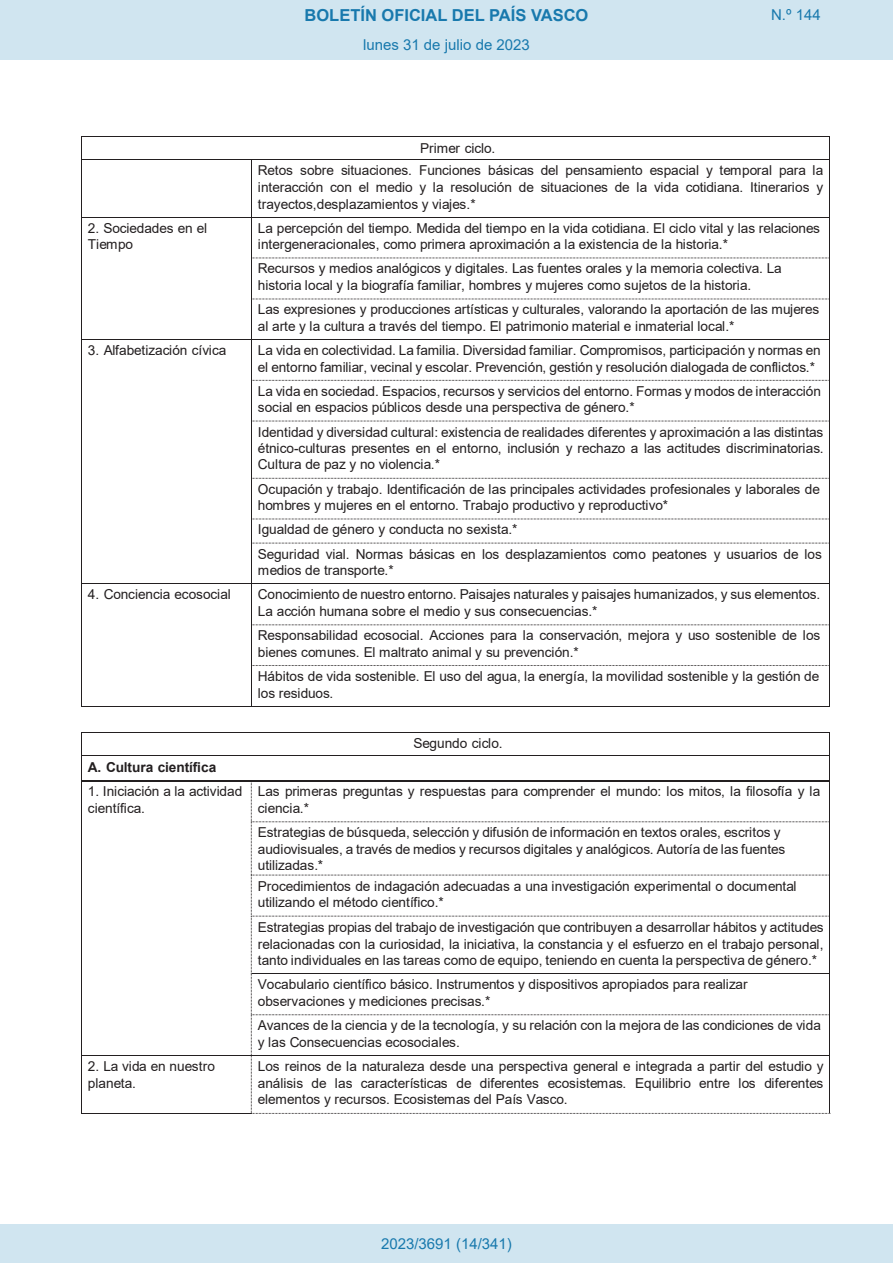
<style>
.page{position:relative;width:893px;height:1263px;background:#fff}
.page>*{position:absolute;margin:0;border:0;box-sizing:border-box;transform-origin:0 0}
.t1{font:700 16.5px "Arial";color:#1879ad}
.Paginacion_Centro{font:15px "Arial";color:#1879ad}
.t2{font:13.65px/16.5px "Arial";letter-spacing:-.005em;color:#231f20}
.t3{font:700 13.65px "Arial";letter-spacing:-.005em;color:#231f20}
</style>
<div class="page">
<hr style="left:82px;top:136px;width:748px;height:1px;background:#231f20">
<svg style="left:81px;top:136px;width:1px;height:24px"></svg>
<hr style="left:82px;top:160px;width:169px;height:1px;background:#231f20">
<hr style="left:252px;top:160px;width:578px;height:1px;background:#231f20">
<hr style="left:81px;top:160px;width:1px;height:57px;background:#231f20">
<hr style="left:251px;top:160px;width:1px;height:57px;background:#231f20">
<hr style="left:830px;top:160px;width:1px;height:57px;background:#231f20">
<hr style="left:82px;top:217px;width:169px;height:1px;background:#231f20">
<hr style="left:252px;top:217px;width:578px;height:1px;background:#231f20">
<hr style="left:81px;top:218px;width:1px;height:40px;background:#231f20">
<hr style="left:251px;top:218px;width:1px;height:40px;background:#231f20">
<hr style="left:830px;top:218px;width:1px;height:40px;background:#231f20">
<svg style="left:252px;top:258px;width:578px;height:1px"></svg>
<hr style="left:81px;top:258px;width:1px;height:41px;background:#231f20">
<hr style="left:251px;top:258px;width:1px;height:41px;background:#231f20">
<hr style="left:830px;top:258px;width:1px;height:41px;background:#231f20">
<svg style="left:252px;top:299px;width:578px;height:1px"></svg>
<hr style="left:81px;top:299px;width:1px;height:40px;background:#231f20">
<hr style="left:251px;top:299px;width:1px;height:40px;background:#231f20">
<hr style="left:830px;top:299px;width:1px;height:40px;background:#231f20">
<hr style="left:82px;top:339px;width:169px;height:1px;background:#231f20">
<hr style="left:252px;top:339px;width:578px;height:1px;background:#231f20">
<hr style="left:81px;top:340px;width:1px;height:40px;background:#231f20">
<hr style="left:251px;top:340px;width:1px;height:40px;background:#231f20">
<hr style="left:830px;top:340px;width:1px;height:40px;background:#231f20">
<svg style="left:251px;top:380px;width:579px;height:1px"></svg>
<hr style="left:81px;top:381px;width:1px;height:40px;background:#231f20">
<hr style="left:251px;top:381px;width:1px;height:40px;background:#231f20">
<hr style="left:830px;top:381px;width:1px;height:40px;background:#231f20">
<svg style="left:252px;top:421px;width:578px;height:1px"></svg>
<hr style="left:81px;top:421px;width:1px;height:57px;background:#231f20">
<hr style="left:251px;top:421px;width:1px;height:57px;background:#231f20">
<hr style="left:830px;top:421px;width:1px;height:57px;background:#231f20">
<svg style="left:251px;top:478px;width:579px;height:1px"></svg>
<hr style="left:81px;top:479px;width:1px;height:40px;background:#231f20">
<hr style="left:251px;top:479px;width:1px;height:40px;background:#231f20">
<hr style="left:830px;top:479px;width:1px;height:40px;background:#231f20">
<svg style="left:81px;top:519px;width:1px;height:24px"></svg>
<svg style="left:251px;top:519px;width:579px;height:25px"></svg>
<hr style="left:81px;top:543px;width:1px;height:40px;background:#231f20">
<hr style="left:251px;top:543px;width:1px;height:40px;background:#231f20">
<hr style="left:830px;top:543px;width:1px;height:40px;background:#231f20">
<hr style="left:82px;top:583px;width:169px;height:1px;background:#231f20">
<hr style="left:252px;top:583px;width:578px;height:1px;background:#231f20">
<hr style="left:81px;top:584px;width:1px;height:40px;background:#231f20">
<hr style="left:251px;top:584px;width:1px;height:40px;background:#231f20">
<hr style="left:830px;top:584px;width:1px;height:40px;background:#231f20">
<svg style="left:251px;top:624px;width:579px;height:1px"></svg>
<hr style="left:81px;top:625px;width:1px;height:40px;background:#231f20">
<hr style="left:251px;top:625px;width:1px;height:40px;background:#231f20">
<hr style="left:830px;top:625px;width:1px;height:40px;background:#231f20">
<svg style="left:251px;top:665px;width:579px;height:1px"></svg>
<hr style="left:81px;top:666px;width:1px;height:40px;background:#231f20">
<hr style="left:82px;top:706px;width:169px;height:1px;background:#231f20">
<hr style="left:251px;top:666px;width:1px;height:40px;background:#231f20">
<hr style="left:252px;top:706px;width:578px;height:1px;background:#231f20">
<hr style="left:830px;top:666px;width:1px;height:40px;background:#231f20">
<hr style="left:82px;top:732px;width:748px;height:1px;background:#231f20">
<hr style="left:82px;top:755px;width:748px;height:1px;background:#231f20">
<svg style="left:81px;top:732px;width:1px;height:49px"></svg>
<hr style="left:82px;top:780px;width:169px;height:1px;background:#231f20">
<hr style="left:81px;top:781px;width:1px;height:40px;background:#231f20">
<hr style="left:81px;top:822px;width:1px;height:53px;background:#231f20">
<hr style="left:81px;top:875px;width:1px;height:41px;background:#231f20">
<hr style="left:81px;top:916px;width:1px;height:57px;background:#231f20">
<hr style="left:81px;top:974px;width:1px;height:40px;background:#231f20">
<hr style="left:81px;top:1015px;width:1px;height:40px;background:#231f20">
<hr style="left:82px;top:1055px;width:169px;height:1px;background:#231f20">
<hr style="left:81px;top:1056px;width:1px;height:57px;background:#231f20">
<hr style="left:82px;top:1113px;width:169px;height:1px;background:#231f20">
<svg style="left:251px;top:733px;width:580px;height:381px"></svg>
<div style="left:0;top:0;width:893px;height:60px;background:#d0e5f0"></div>
<div style="left:0;top:1225px;width:893px;height:38px;background:#d0e5f0"></div>
<p class="t1" style="left:305px;top:3px;width:285px">BOLETÍN OFICIAL DEL PAÍS VASCO</p>
<p class="Paginacion_Centro" style="left:771px;top:5px;width:51px">N.º 144</p>
<p class="Paginacion_Centro" style="left:363px;top:35px;width:168px">lunes 31 de julio de 2023</p>
<p class="t2" style="left:258px;top:137px;width:567px;line-height:22.6px;text-indent:162px">Primer ciclo.<br>Retos sobre situaciones. Funciones básicas del pensamiento espacial y temporal para la</p>
<p class="t2" style="left:258px;top:179px;width:567px">interacción con el medio y la resolución de situaciones de la vida cotidiana. Itinerarios y trayectos,desplazamientos y viajes.*</p>
<p class="t2" style="left:88px;top:220px;width:121px">2. Sociedades en el<br>Tiempo</p>
<p class="t2" style="left:258px;top:220px;width:564px">La percepción del tiempo. Medida del tiempo en la vida cotidiana. El ciclo vital y las relaciones intergeneracionales, como primera aproximación a la existencia de la historia.*</p>
<p class="t2" style="left:258px;top:260px;width:525px">Recursos y medios analógicos y digitales. Las fuentes orales y la memoria colectiva. La historia local y la biografía familiar, hombres y mujeres como sujetos de la historia.</p>
<p class="t2" style="left:258px;top:301px;width:563px">Las expresiones y producciones artísticas y culturales, valorando la aportación de las mujeres al arte y la cultura a través del tiempo. El patrimonio material e inmaterial local.*</p>
<p class="t2" style="left:88px;top:342px;width:140px">3. Alfabetización cívica</p>
<p class="t2" style="left:258px;top:342px;width:564px">La vida en colectividad. La familia. Diversidad familiar. Compromisos, participación y normas en el entorno familiar, vecinal y escolar. Prevención, gestión y resolución dialogada de conflictos.*</p>
<p class="t2" style="left:258px;top:383px;width:565px">La vida en sociedad. Espacios, recursos y servicios del entorno. Formas y modos de interacción social en espacios públicos desde una perspectiva de género.*</p>
<p class="t2" style="left:258px;top:423px;width:567px;text-align:justify">Identidad y diversidad cultural: existencia de realidades diferentes y aproximación a las distintas étnico-culturas presentes en el entorno, inclusión y rechazo a las actitudes discriminatorias.<br>Cultura de paz y no violencia.*</p>
<p class="t2" style="left:258px;top:481px;width:564px">Ocupación y trabajo. Identificación de las principales actividades profesionales y laborales de hombres y mujeres en el entorno. Trabajo productivo y reproductivo*</p>
<p class="t2" style="left:258px;top:517px;width:566px;line-height:24.2px">Igualdad de género y conducta no sexista.*<br>Seguridad vial. Normas básicas en los desplazamientos como peatones y usuarios de los</p>
<p class="t2" style="left:258px;top:562px;width:137px">medios de transporte.*</p>
<p class="t2" style="left:88px;top:586px;width:145px">4. Conciencia ecosocial</p>
<p class="t2" style="left:258px;top:586px;width:564px">Conocimiento de nuestro entorno. Paisajes naturales y paisajes humanizados, y sus elementos.<br>La acción humana sobre el medio y sus consecuencias.*</p>
<p class="t2" style="left:258px;top:627px;width:564px">Responsabilidad ecosocial. Acciones para la conservación, mejora y uso sostenible de los bienes comunes. El maltrato animal y su prevención.*</p>
<p class="t2" style="left:258px;top:668px;width:563px">Hábitos de vida sostenible. El uso del agua, la energía, la movilidad sostenible y la gestión de los residuos.</p>
<p class="t2" style="left:413px;top:735px;width:91px">Segundo ciclo.</p>
<p class="t3" style="left:88px;top:757px;width:130px">A. Cultura científica</p>
<p class="t2" style="left:88px;top:783px;width:156px">1. Iniciación a la actividad científica.</p>
<p class="t2" style="left:258px;top:783px;width:564px">Las primeras preguntas y respuestas para comprender el mundo: los mitos, la filosofía y la ciencia.*</p>
<p class="t2" style="left:258px;top:824px;width:529px">Estrategias de búsqueda, selección y difusión de información en textos orales, escritos y audiovisuales, a través de medios y recursos digitales y analógicos. Autoría de las fuentes utilizadas.*</p>
<p class="t2" style="left:258px;top:877px;width:540px">Procedimientos de indagación adecuadas a una investigación experimental o documental utilizando el método científico.*</p>
<p class="t2" style="left:258px;top:918px;width:567px;text-align:justify">Estrategias propias del trabajo de investigación que contribuyen a desarrollar hábitos y actitudes relacionadas con la curiosidad, la iniciativa, la constancia y el esfuerzo en el trabajo personal, tanto individuales en las tareas como de equipo, teniendo en cuenta la perspectiva de género.*</p>
<p class="t2" style="left:258px;top:975px;width:491px;line-height:17px">Vocabulario científico básico. Instrumentos y dispositivos apropiados para realizar observaciones y mediciones precisas.*</p>
<p class="t2" style="left:258px;top:1017px;width:565px">Avances de la ciencia y de la tecnología, y su relación con la mejora de las condiciones de vida y las Consecuencias ecosociales.</p>
<p class="t2" style="left:88px;top:1058px;width:129px">2. La vida en nuestro planeta.</p>
<p class="t2" style="left:258px;top:1058px;width:567px;text-align:justify">Los reinos de la naturaleza desde una perspectiva general e integrada a partir del estudio y análisis de las características de diferentes ecosistemas. Equilibrio entre los diferentes elementos y recursos. Ecosistemas del País Vasco.</p>
<p class="Paginacion_Centro" style="left:381px;top:1234px;width:132px">2023/3691 (14/341)</p>
</div>
